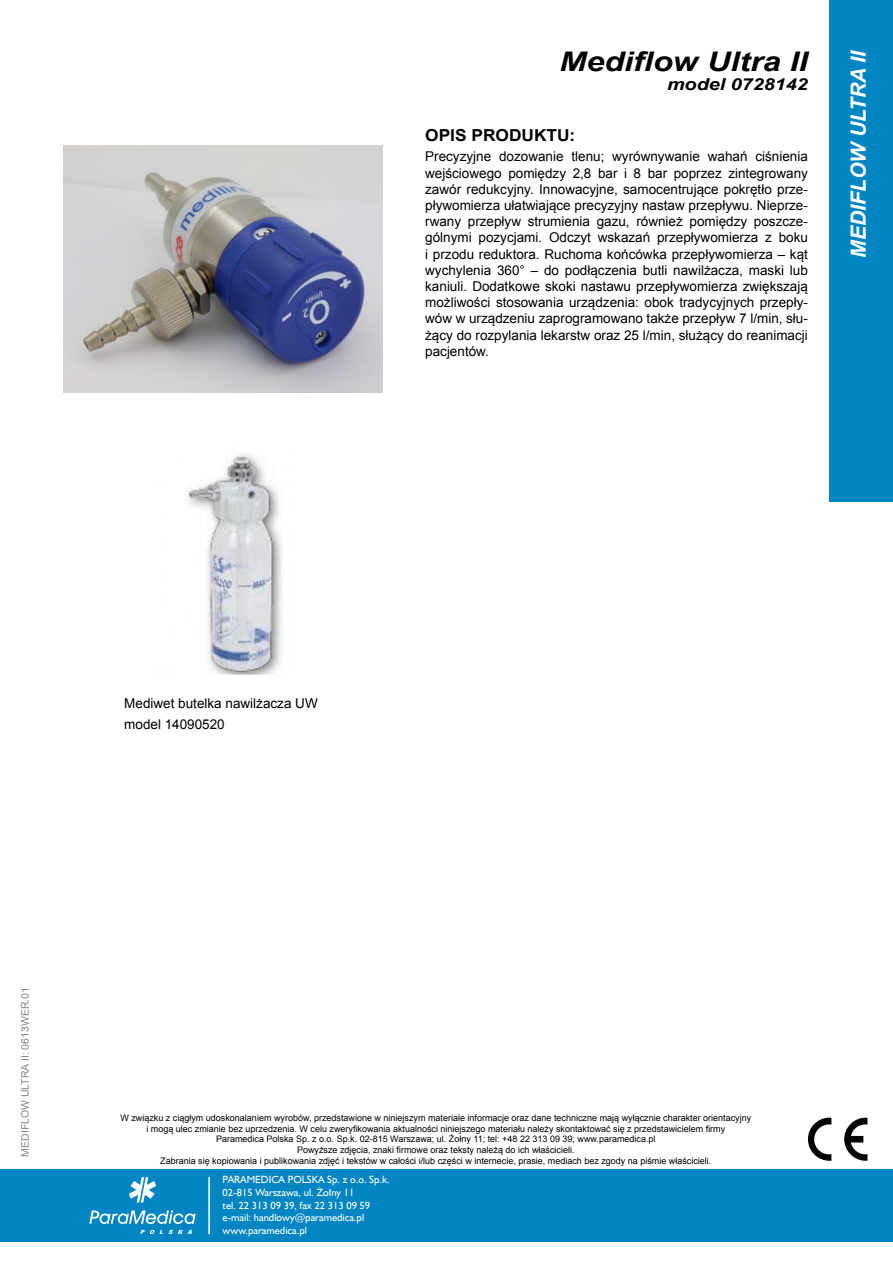
<style>
.page{position:relative;width:893px;height:1263px;background:#fff}
.page>*{position:absolute;margin:0;border:0;box-sizing:border-box;transform-origin:0 0}
.t1{font:italic 700 27px "Arial";color:#000;scale:1.2 1}
.t2{font:italic 700 21px "Arial";letter-spacing:-.005em;color:#fff}
.t3{font:700 16.5px "Arial";color:#000;scale:1.05 1}
.t4{font:italic 700 16.5px "Arial";color:#000;scale:1.2 1}
.t5{font:13.5px/16.2px "Arial";color:#000;text-align:justify}
.t6{font:10.5px/12.6px "Humanst 521 EU";color:#fff}
.t7{font:10.5px "Arial";color:#878787}
.t8{font:9px/10.8px "Arial";color:#000;text-align:center}
</style>
<div class="page">
<div style="left:829px;top:0;width:64px;height:502px;background:#0085c3"></div>
<div style="left:0;top:1169px;width:893px;height:73px;background:#0085c3"></div>
<svg style="left:169px;top:1230px;width:23px;height:4px"></svg>
<svg style="left:140px;top:1230px;width:23px;height:4px"></svg>
<svg style="left:89px;top:1210px;width:107px;height:14px"></svg>
<svg style="left:129px;top:1177px;width:27px;height:25px"></svg>
<hr style="left:208px;top:1177px;width:2px;height:57px;background:#fff">
<svg style="left:808px;top:1118px;width:23px;height:43px"></svg>
<svg style="left:844px;top:1118px;width:23px;height:43px"></svg>
<img style="left:64px;top:145px;width:319px;height:248px">
<img style="left:186px;top:455px;width:97px;height:220px">
<h1 class="t1" style="left:559px;top:43px;width:209px">Mediflow Ultra II</h1>
<p class="t4" style="left:667px;top:74px;width:119px">model 0728142</p>
<p class="t3" style="left:425px;top:124px;width:145px">OPIS PRODUKTU:</p>
<p class="t5" style="left:425px;top:149px;width:384px">Precyzyjne dozowanie tlenu; wyrównywanie wahań ciśnienia wejściowego pomiędzy 2,8 bar i 8 bar poprzez zintegrowany zawór redukcyjny. Innowacyjne, samocentrujące pokrętło prze&shy;pływomierza ułatwiające precyzyjny nastaw przepływu. Nieprze&shy;rwany przepływ strumienia gazu, również pomiędzy poszcze&shy;gólnymi pozycjami. Odczyt wskazań przepływomierza z boku i przodu reduktora. Ruchoma końcówka przepływomierza – kąt wychylenia 360° – do podłączenia butli nawilżacza, maski lub kaniuli. Dodatkowe skoki nastawu przepływomierza zwiększają możliwości stosowania urządzenia: obok tradycyjnych przepły&shy;wów w urządzeniu zaprogramowano także przepływ 7 l/min, słu&shy;żący do rozpylania lekarstw oraz 25 l/min, służący do reanimacji pacjentów.</p>
<h2 class="t2" style="left:844px;top:257px;width:209px;rotate:-90deg">Mediflow Ultra II</h2>
<p class="t5" style="left:124px;top:693px;width:195px;line-height:20.4px">Mediwet butelka nawilżacza UW model 14090520</p>
<p class="t7" style="left:18px;top:1157px;width:171px;rotate:-90deg">Mediflow Ultra II : 0613WER.01</p>
<p class="t8" style="left:120px;top:1112px;width:632px">W związku z ciągłym udoskonalaniem wyrobów, przedstawione w niniejszym materiale informacje oraz dane techniczne mają wyłącznie charakter orientacyjny i mogą ulec zmianie bez uprzedzenia. W celu zweryfikowania aktualności niniejszego materiału należy skontaktować się z przedstawicielem firmy<br>Paramedica Polska Sp. z o.o. Sp.k. 02-815 Warszawa; ul. Żołny 11; tel: +48 22 313 09 39; www.paramedica.pl<br>Powyższe zdjęcia, znaki firmowe oraz teksty należą do ich właścicieli.<br>Zabrania się kopiowania i publikowania zdjęć i tekstów w całości i/lub części w internecie, prasie, mediach bez zgody na piśmie właścicieli.</p>
<p class="t6" style="left:223px;top:1173px;width:169px">PARAMEDICA POLSKA Sp. z o.o. Sp.k.<br>02-815 Warszawa, ul. Żołny 11<br>tel. 22 313 09 39, fax 22 313 09 59 e-mail: handlowy@paramedica.pl www.paramedica.pl</p>
</div>
